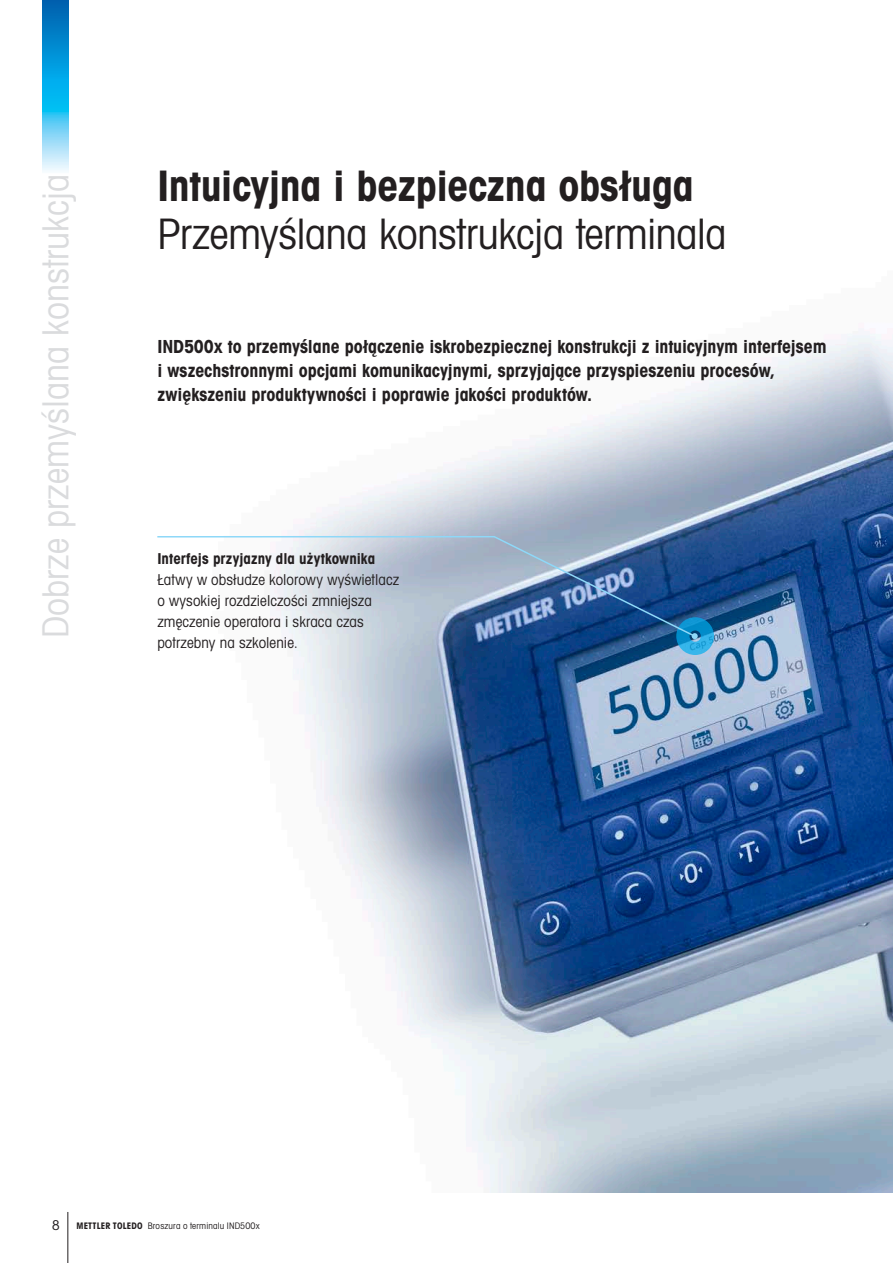
<style>
.page{position:relative;width:893px;height:1263px;background:#fff}
.page>*{position:absolute;margin:0;border:0;box-sizing:border-box;transform-origin:0 0}
.t1{font:42px "Avant Gardefor MT Bk";letter-spacing:-.01em;color:#231f20}
.t2{font:42px "Avant Gardefor MT Bd";letter-spacing:-.01em;color:#231f20}
.t3{font:36px "Avant Gardefor MT Bk";color:#dadbdd}
.t4{font:18px/24px "Avant Gardefor MT Bd";letter-spacing:-.005em;color:#231f20}
.t5{font:15px/21px "Avant Gardefor MT Bk";letter-spacing:.005em;color:#231f20}
.t6{font:15px "Avant Gardefor MT Bd";color:#231f20}
.t7{font:13.5px "Avant Gardefor MT Bk";color:#231f20}
.t8{font:9px "Avant Gardefor MT Bk";letter-spacing:.02em;color:#231f20}
.s1{font-family:"Avant Gardefor MT Bd"}
</style>
<div class="page">
<svg style="left:43px;top:0;width:25px;height:171px;background:#34ace2"></svg>
<hr style="left:68px;top:1212px;width:1px;height:51px;background:#231f20">
<img style="left:291px;top:333px;width:602px;height:860px">
<svg style="left:157px;top:535px;width:540px;height:103px"></svg>
<svg style="left:676px;top:617px;width:38px;height:38px"></svg>
<h2 class="t3" style="left:33px;top:638px;width:465px;rotate:-90deg">Dobrze przemyślana konstrukcja</h2>
<h1 class="t2" style="left:157px;top:158px;width:538px">Intuicyjna i bezpieczna obsługa</h1>
<h1 class="t1" style="left:157px;top:207px;width:571px">Przemyślana konstrukcja terminala</h1>
<p class="t4" style="left:157px;top:334px;width:671px">IND500x to przemyślane połączenie iskrobezpiecznej konstrukcji z intuicyjnym interfejsem i wszechstronnymi opcjami komunikacyjnymi, sprzyjające przyspieszeniu procesów, zwiększeniu produktywności i poprawie jakości produktów.</p>
<p class="t6" style="left:157px;top:549px;width:219px">Interfejs przyjazny dla użytkownika</p>
<p class="t5" style="left:157px;top:569px;width:244px">Łatwy w obsłudze kolorowy wyświetlacz o wysokiej rozdzielczości zmniejsza zmęczenie operatora i skraca czas potrzebny na szkolenie.</p>
<p class="t7" style="left:52px;top:1217px;width:9px">8</p>
<p class="t8" style="left:77px;top:1220px;width:185px"><span class="s1">METTLER TOLEDO</span> Broszura o terminalu IND500x</p>
</div>
